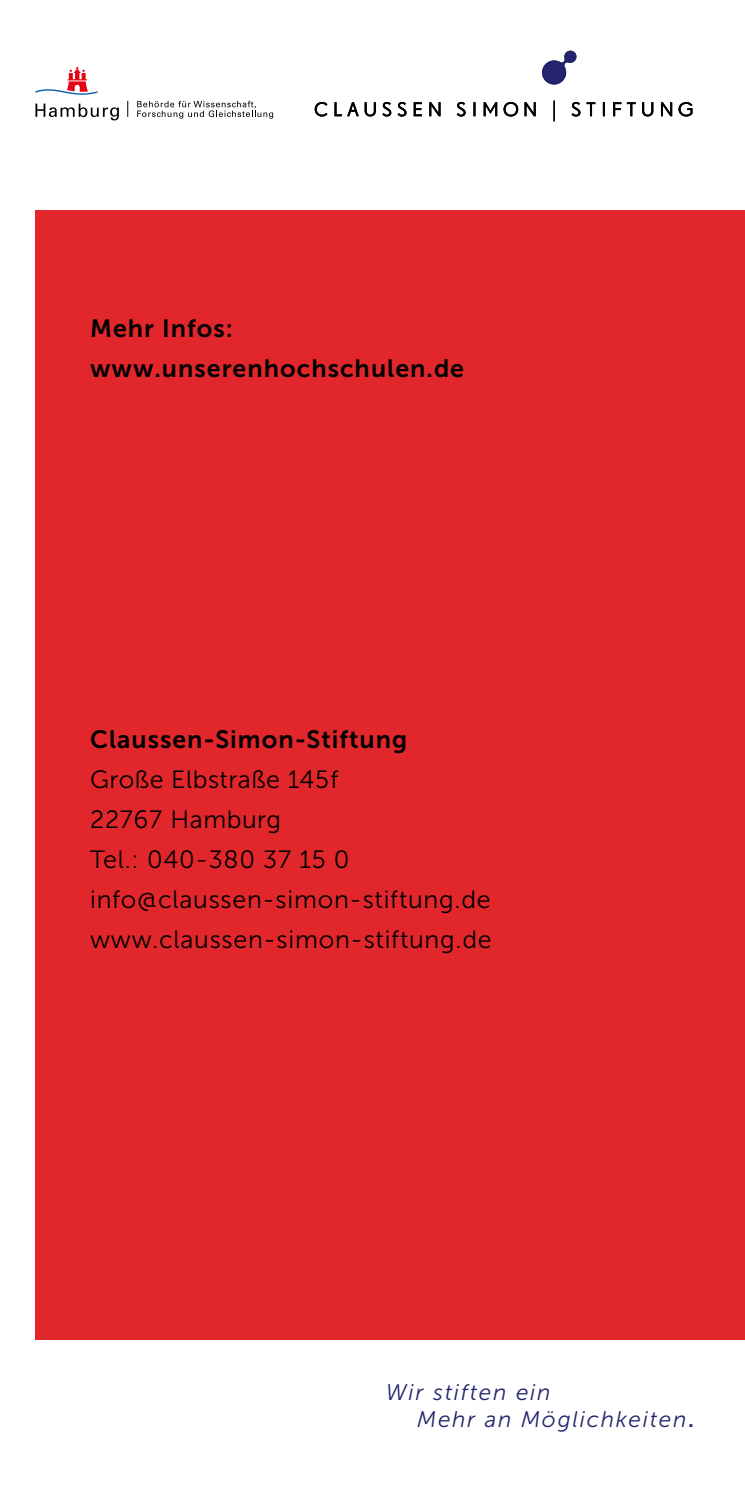
<style>
.page{position:relative;width:745px;height:1489px;background:#fff}
.page>*{position:absolute;margin:0;border:0;box-sizing:border-box;transform-origin:0 0}
.t1{font:25px/40px "Museo Sans 300";letter-spacing:.03em;color:#000}
.t2{font:25px/40px "Museo Sans 700";letter-spacing:.04em;color:#000}
.t3{font:italic 22.5px/27px "Museo Sans 300";letter-spacing:.075em;color:#24246c}
.s1{font-family:"Museo Sans 700";font-style:normal}
</style>
<div class="page">
<div style="left:35px;top:210px;width:709px;height:1129px;background:#e1272c"></div>
<svg style="left:542px;top:51px;width:34px;height:34px"></svg>
<svg style="left:314px;top:101px;width:378px;height:20px"></svg>
<svg style="left:35px;top:104px;width:84px;height:16px"></svg>
<svg style="left:35px;top:67px;width:62px;height:28px"></svg>
<svg style="left:127px;top:101px;width:1px;height:16px"></svg>
<svg style="left:137px;top:101px;width:136px;height:18px"></svg>
<p class="t2" style="left:90px;top:309px;width:375px">Mehr Infos: www.unserenhochschulen.de</p>
<p class="t2" style="left:90px;top:719px;width:318px">Claussen-Simon-Stiftung</p>
<p class="t1" style="left:90px;top:760px;width:403px">Große Elbstraße 145f<br>22767 Hamburg<br>Tel.: 040-380 37 15 0 info@claussen-simon-stiftung.de www.claussen-simon-stiftung.de</p>
<p class="t3" style="left:417px;top:1378px;width:278px;text-indent:-31px">Wir stiften ein<br>Mehr an Möglichkeiten<span class="s1">.</span></p>
</div>
